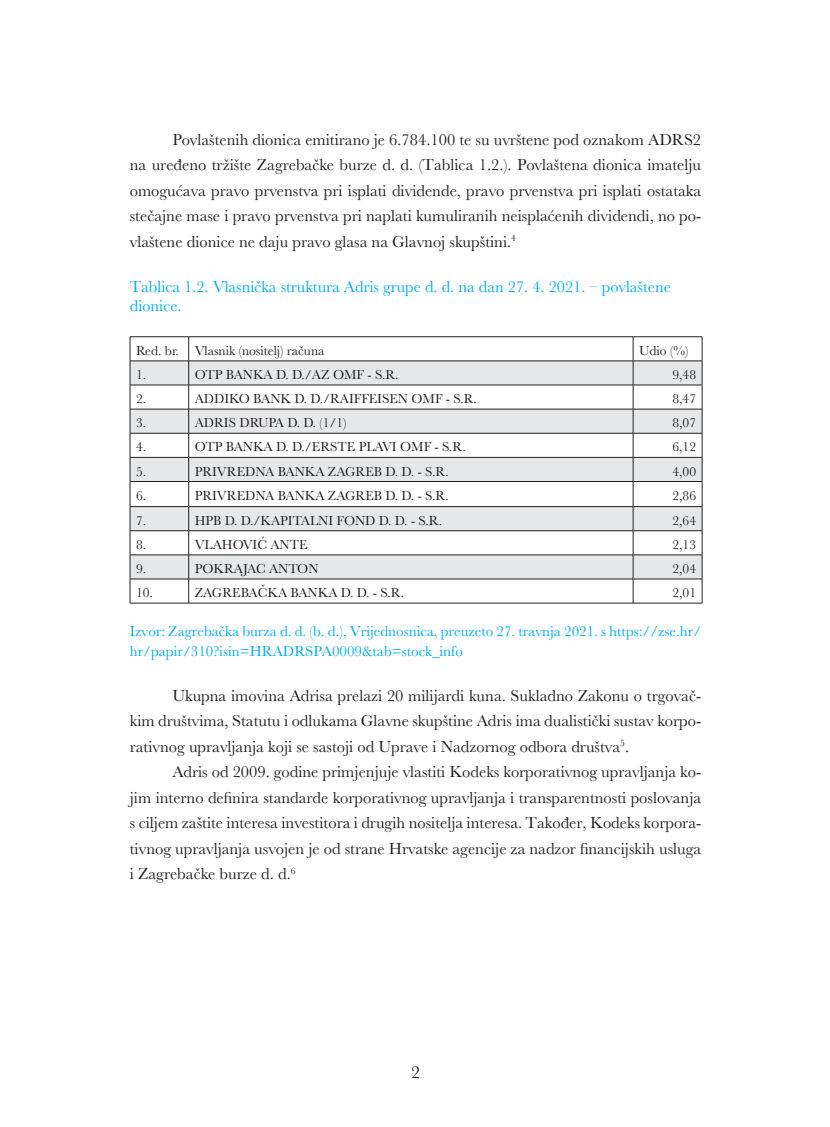
<style>
.page{position:relative;width:830px;height:1127px;background:#fff}
.page>*{position:absolute;margin:0;border:0;box-sizing:border-box;transform-origin:0 0}
.t1{font:18px "Baskerville";color:#231f20}
.t2{font:16.5px/25.5px "Baskerville";color:#231f20;text-align:justify}
.t3{font:16.5px "Baskerville";color:#00aeef}
.t4{font:15px/19.5px "Baskerville";color:#00aeef}
.t5{font:13.5px "Baskerville";color:#231f20}
</style>
<div class="page">
<svg style="left:131px;top:362px;width:570px;height:217px;fill:#e6e7e9"></svg>
<hr style="left:130px;top:336px;width:59px;height:1px;background:#231f20">
<hr style="left:189px;top:336px;width:443px;height:1px;background:#231f20">
<hr style="left:632px;top:336px;width:70px;height:1px;background:#231f20">
<hr style="left:130px;top:361px;width:59px;height:1px;background:#231f20">
<hr style="left:189px;top:361px;width:443px;height:1px;background:#231f20">
<hr style="left:632px;top:361px;width:70px;height:1px;background:#231f20">
<hr style="left:130px;top:385px;width:59px;height:1px;background:#231f20">
<hr style="left:189px;top:385px;width:443px;height:1px;background:#231f20">
<hr style="left:632px;top:385px;width:70px;height:1px;background:#231f20">
<hr style="left:130px;top:409px;width:59px;height:1px;background:#231f20">
<hr style="left:189px;top:409px;width:443px;height:1px;background:#231f20">
<hr style="left:632px;top:409px;width:70px;height:1px;background:#231f20">
<hr style="left:130px;top:433px;width:59px;height:1px;background:#231f20">
<hr style="left:189px;top:433px;width:443px;height:1px;background:#231f20">
<hr style="left:632px;top:433px;width:70px;height:1px;background:#231f20">
<hr style="left:130px;top:457px;width:59px;height:1px;background:#231f20">
<hr style="left:189px;top:457px;width:443px;height:1px;background:#231f20">
<hr style="left:632px;top:457px;width:70px;height:1px;background:#231f20">
<hr style="left:130px;top:481px;width:59px;height:1px;background:#231f20">
<hr style="left:189px;top:481px;width:443px;height:1px;background:#231f20">
<hr style="left:632px;top:481px;width:70px;height:1px;background:#231f20">
<hr style="left:130px;top:506px;width:59px;height:1px;background:#231f20">
<hr style="left:189px;top:506px;width:443px;height:1px;background:#231f20">
<hr style="left:632px;top:506px;width:70px;height:1px;background:#231f20">
<hr style="left:130px;top:530px;width:59px;height:1px;background:#231f20">
<hr style="left:189px;top:530px;width:443px;height:1px;background:#231f20">
<hr style="left:632px;top:530px;width:70px;height:1px;background:#231f20">
<hr style="left:130px;top:554px;width:59px;height:1px;background:#231f20">
<hr style="left:189px;top:554px;width:443px;height:1px;background:#231f20">
<hr style="left:632px;top:554px;width:70px;height:1px;background:#231f20">
<hr style="left:130px;top:579px;width:59px;height:1px;background:#231f20">
<svg style="left:130px;top:337px;width:1px;height:266px"></svg>
<hr style="left:189px;top:579px;width:443px;height:1px;background:#231f20">
<svg style="left:188px;top:337px;width:1px;height:266px"></svg>
<hr style="left:632px;top:579px;width:70px;height:1px;background:#231f20">
<svg style="left:632px;top:337px;width:1px;height:266px"></svg>
<svg style="left:701px;top:337px;width:1px;height:266px"></svg>
<hr style="left:130px;top:603px;width:59px;height:1px;background:#231f20">
<hr style="left:189px;top:603px;width:443px;height:1px;background:#231f20">
<hr style="left:632px;top:603px;width:70px;height:1px;background:#231f20">
<p class="t2" style="left:130px;top:127px;width:572px;text-indent:43px">Povlaštenih dionica emitirano je 6.784.100 te su uvrštene pod oznakom ADRS2 na uređeno tržište Zagrebačke burze d. d. (Tablica 1.2.). Povlaštena dionica imatelju omogućava pravo prvenstva pri isplati dividende, pravo prvenstva pri isplati ostataka stečajne mase i pravo prvenstva pri naplati kumuliranih neisplaćenih dividendi, no po&shy;vlaštene dionice ne daju pravo glasa na Glavnoj skupštini.<sup>4</sup></p>
<p class="t3" style="left:130px;top:276px;width:542px">Tablica 1.2. Vlasnička struktura Adris grupe d. d. na dan 27. 4. 2021. – povlaštene</p>
<p class="t3" style="left:130px;top:295px;width:53px">dionice.</p>
<p class="t5" style="left:136px;top:342px;width:44px">Red. br.</p>
<p class="t5" style="left:195px;top:342px;width:131px">Vlasnik (nositelj) računa</p>
<p class="t5" style="left:638px;top:342px;width:51px">Udio (%)</p>
<p class="t5" style="left:136px;top:366px;width:12px">1.</p>
<p class="t5" style="left:195px;top:366px;width:205px">OTP BANKA D. D./AZ OMF - S.R.</p>
<p class="t5" style="left:672px;top:366px;width:25px">9,48</p>
<p class="t5" style="left:136px;top:390px;width:12px">2.</p>
<p class="t5" style="left:195px;top:390px;width:283px">ADDIKO BANK D. D./RAIFFEISEN OMF - S.R.</p>
<p class="t5" style="left:672px;top:390px;width:25px">8,47</p>
<p class="t5" style="left:136px;top:414px;width:12px">3.</p>
<p class="t5" style="left:195px;top:414px;width:153px">ADRIS DRUPA D. D. (1/1)</p>
<p class="t5" style="left:672px;top:414px;width:25px">8,07</p>
<p class="t5" style="left:136px;top:438px;width:12px">4.</p>
<p class="t5" style="left:195px;top:438px;width:272px">OTP BANKA D. D./ERSTE PLAVI OMF - S.R.</p>
<p class="t5" style="left:672px;top:438px;width:25px">6,12</p>
<p class="t5" style="left:136px;top:462px;width:12px">5.</p>
<p class="t5" style="left:195px;top:462px;width:255px">PRIVREDNA BANKA ZAGREB D. D. - S.R.</p>
<p class="t5" style="left:672px;top:462px;width:25px">4,00</p>
<p class="t5" style="left:136px;top:487px;width:12px">6.</p>
<p class="t5" style="left:195px;top:487px;width:255px">PRIVREDNA BANKA ZAGREB D. D. - S.R.</p>
<p class="t5" style="left:672px;top:487px;width:25px">2,86</p>
<p class="t5" style="left:136px;top:512px;width:12px">7.</p>
<p class="t5" style="left:195px;top:512px;width:249px">HPB D. D./KAPITALNI FOND D. D. - S.R.</p>
<p class="t5" style="left:672px;top:512px;width:25px">2,64</p>
<p class="t5" style="left:136px;top:536px;width:12px">8.</p>
<p class="t5" style="left:195px;top:536px;width:114px">VLAHOVIĆ ANTE</p>
<p class="t5" style="left:672px;top:536px;width:25px">2,13</p>
<p class="t5" style="left:136px;top:560px;width:12px">9.</p>
<p class="t5" style="left:195px;top:560px;width:125px">POKRAJAC ANTON</p>
<p class="t5" style="left:672px;top:560px;width:25px">2,04</p>
<p class="t5" style="left:136px;top:584px;width:18px">10.</p>
<p class="t5" style="left:195px;top:584px;width:211px">ZAGREBAČKA BANKA D. D. - S.R.</p>
<p class="t5" style="left:672px;top:584px;width:25px">2,01</p>
<p class="t4" style="left:130px;top:622px;width:572px">Izvor: Zagrebačka burza d. d. (b. d.), Vrijednosnica, preuzeto 27. travnja 2021. s https://zse.hr/ hr/papir/310?isin=HRADRSPA0009&amp;tab=stock_info</p>
<p class="t2" style="left:130px;top:683px;width:572px;text-indent:43px">Ukupna imovina Adrisa prelazi 20 milijardi kuna. Sukladno Zakonu o trgovač&shy;kim društvima, Statutu i odlukama Glavne skupštine Adris ima dualistički sustav korpo&shy;rativnog upravljanja koji se sastoji od Uprave i Nadzornog odbora društva<sup>5</sup>.</p>
<p class="t2" style="left:130px;top:759px;width:572px;text-indent:43px">Adris od 2009. godine primjenjuje vlastiti Kodeks korporativnog upravljanja ko&shy;jim interno definira standarde korporativnog upravljanja i transparentnosti poslovanja s ciljem zaštite interesa investitora i drugih nositelja interesa. Također, Kodeks korpora&shy;tivnog upravljanja usvojen je od strane Hrvatske agencije za nadzor financijskih usluga i Zagrebačke burze d. d.<sup>6</sup></p>
<p class="t1" style="left:411px;top:1061px;width:10px">2</p>
</div>
